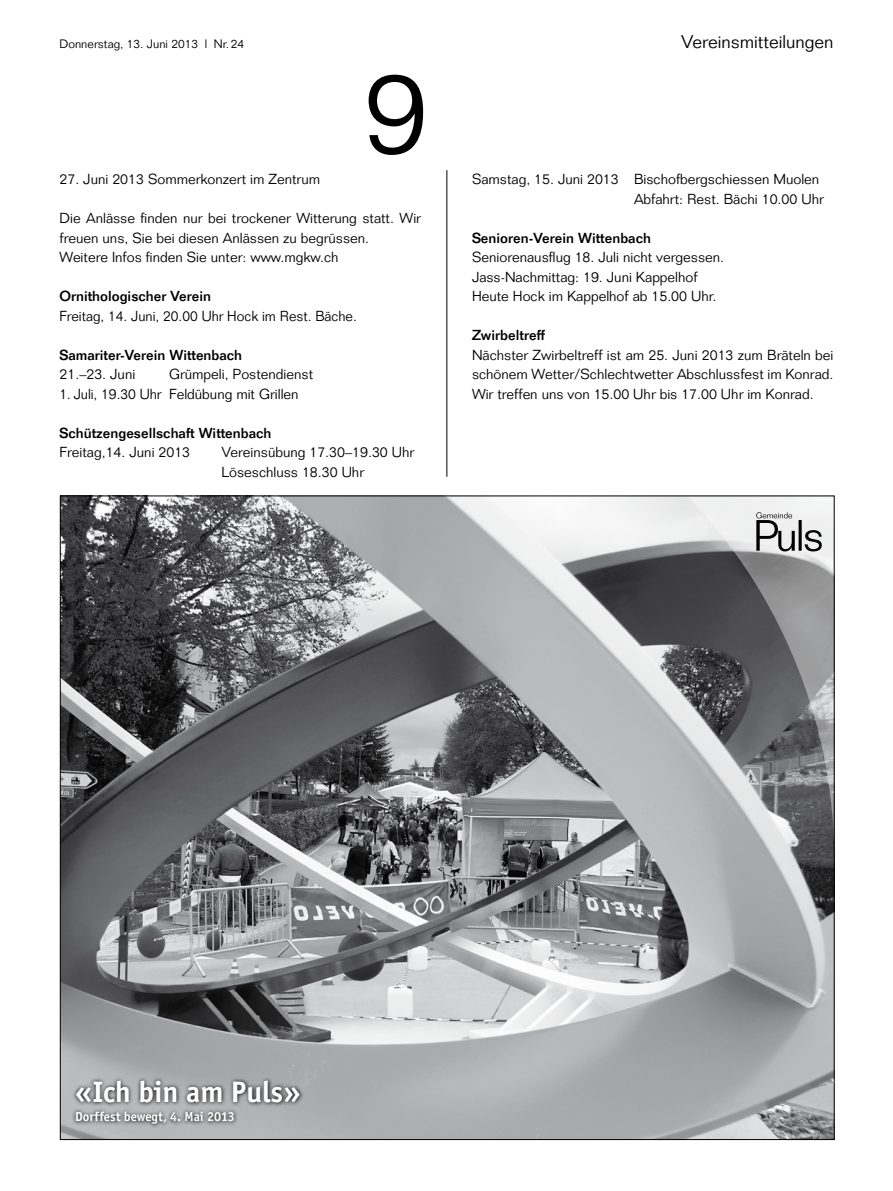
<style>
.page{position:relative;width:893px;height:1191px;background:#fff}
.page>*{position:absolute;margin:0;border:0;box-sizing:border-box;transform-origin:0 0}
.t1{font:300 114px "Folio";color:#000}
.t2{font:700 30.45px "Officina Sans";color:#fff}
.t3{font:300 18px "Folio";color:#000}
.t4{font:300 14.25px/19.5px "Folio";color:#000}
.t5{font:500 14.25px "Folio";color:#000}
.t6{font:700 13.5px "Officina Sans";color:#fff}
.t7{font:300 12px "Folio";color:#000}
</style>
<div class="page">
<hr style="left:446px;top:170px;width:1px;height:307px;background:#000">
<img style="left:62px;top:497px;width:771px;height:641px">
<svg style="left:687px;top:497px;width:146px;height:369px;background:#898a8b"></svg>
<svg style="left:756px;top:512px;width:66px;height:39px"></svg>
<svg style="left:72px;top:1107px;width:167px;height:22px;background:#98999b"></svg>
<svg style="left:72px;top:1076px;width:232px;height:31px;background:#858688"></svg>
<p class="t7" style="left:60px;top:36px;width:186px">Donnerstag, 13. Juni 2013 l Nr.24</p>
<p class="t3" style="left:681px;top:31px;width:154px">Vereinsmitteilungen</p>
<h1 class="t1" style="left:364px;top:45px;width:65px">9</h1>
<p class="t4" style="left:60px;top:169px;width:262px">27. Juni 2013 Sommerkonzert im Zentrum</p>
<p class="t4" style="left:60px;top:208px;width:363px">Die Anlässe finden nur bei trockener Witterung statt. Wir freuen uns, Sie bei diesen Anlässen zu begrüssen.<br>Weitere Infos finden Sie unter: www.mgkw.ch</p>
<p class="t5" style="left:60px;top:287px;width:153px">Ornithologischer Verein</p>
<p class="t4" style="left:60px;top:306px;width:299px">Freitag, 14. Juni, 20.00 Uhr Hock im Rest. Bäche.</p>
<p class="t5" style="left:60px;top:346px;width:184px">Samariter-Verein Wittenbach</p>
<p class="t4" style="left:60px;top:364px;width:77px">21.–23. Juni</p>
<p class="t4" style="left:169px;top:364px;width:146px">Grümpeli, Postendienst</p>
<p class="t4" style="left:60px;top:384px;width:241px">1. Juli, 19.30 Uhr Feldübung mit Grillen</p>
<p class="t5" style="left:60px;top:424px;width:213px">Schützengesellschaft Wittenbach</p>
<p class="t4" style="left:60px;top:442px;width:132px">Freitag,14. Juni 2013</p>
<p class="t4" style="left:222px;top:442px;width:194px">Vereinsübung 17.30–19.30 Uhr<br>Löseschluss 18.30 Uhr</p>
<p class="t4" style="left:634px;top:169px;width:191px;text-indent:-162px">Samstag, 15. Juni 2013 Bischofbergschiessen Muolen<br>Abfahrt: Rest. Bächi 10.00 Uhr</p>
<p class="t5" style="left:472px;top:229px;width:180px">Senioren-Verein Wittenbach</p>
<p class="t4" style="left:472px;top:247px;width:254px">Seniorenausflug 18. Juli nicht vergessen.<br>Jass-Nachmittag: 19. Juni Kappelhof<br>Heute Hock im Kappelhof ab 15.00 Uhr.</p>
<p class="t5" style="left:472px;top:327px;width:75px">Zwirbeltreff</p>
<p class="t4" style="left:472px;top:345px;width:363px;text-align:justify">Nächster Zwirbeltreff ist am 25. Juni 2013 zum Bräteln bei schönem Wetter/Schlechtwetter Abschlussfest im Konrad.<br>Wir treffen uns von 15.00 Uhr bis 17.00 Uhr im Konrad.</p>
<h2 class="t2" style="left:75px;top:1073px;width:227px">«Ich bin am Puls»</h2>
<p class="t6" style="left:75px;top:1108px;width:161px">Dorffest bewegt, 4. Mai 2013</p>
</div>
